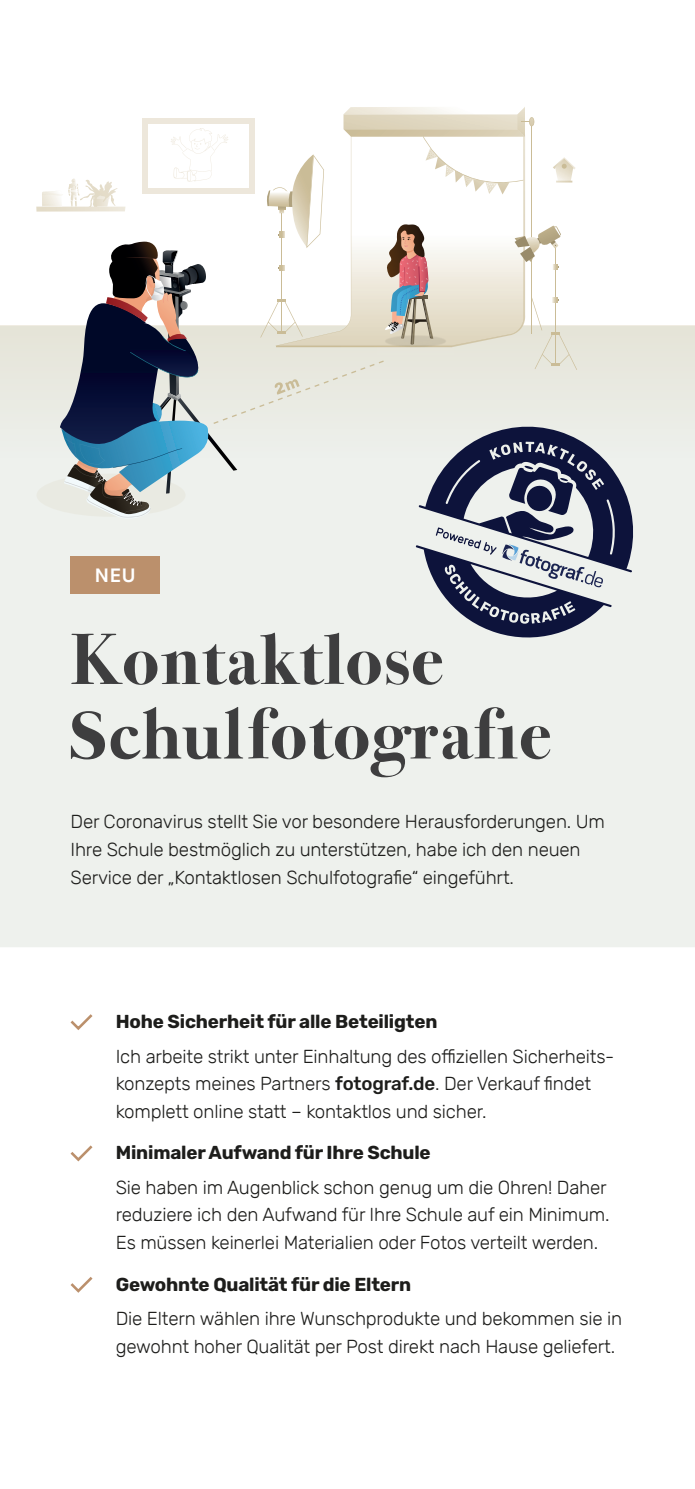
<style>
.page{position:relative;width:695px;height:1489px;background:#fff}
.page>*{position:absolute;margin:0;border:0;box-sizing:border-box;transform-origin:0 0}
.t1{font:700 20.75px "Karla";color:#fff}
.t2{font:300 18.75px/27.5px "Rubik";letter-spacing:-.01em;color:#1d1d1b}
.t3{font:700 18.75px "Rubik";letter-spacing:-.01em;color:#1d1d1b}
.s1{font-weight:500}
</style>
<div class="page">
<svg style="left:70px;top:1014px;width:23px;height:16px"></svg>
<svg style="left:70px;top:1145px;width:23px;height:17px"></svg>
<svg style="left:70px;top:1277px;width:23px;height:16px"></svg>
<hr style="left:0;top:931px;width:1px;height:557px;background:#d6ddd4">
<div style="left:0;top:530px;width:694px;height:417px;background:#eef1ed"></div>
<div style="left:0;top:326px;width:694px;height:204px;background:linear-gradient(to bottom,#e6e5d9,#f0f4f2)"></div>
<svg style="left:36px;top:107px;width:609px;height:577px"></svg>
<svg style="left:71px;top:707px;width:479px;height:70px;background:#c1c3c1"></svg>
<p class="t1" style="left:94px;top:563px;width:43px">NEU</p>
<p class="t2" style="left:70px;top:808px;width:536px">Der Coronavirus stellt Sie vor besondere Herausforderungen. Um<br>Ihre Schule bestmöglich zu unterstützen, habe ich den neuen<br>Service der „Kontaktlosen Schulfotografie“ eingeführt.</p>
<p class="t3" style="left:116px;top:1010px;width:323px">Hohe Sicherheit für alle Beteiligten</p>
<p class="t2" style="left:116px;top:1042px;width:500px">Ich arbeite strikt unter Einhaltung des offiziellen Sicherheits&shy;konzepts meines Partners <span class="s1">fotograf.de</span>. Der Verkauf findet komplett online statt – kontaktlos und sicher.</p>
<p class="t3" style="left:116px;top:1141px;width:316px">Minimaler Aufwand für Ihre Schule</p>
<p class="t2" style="left:116px;top:1173px;width:495px">Sie haben im Augenblick schon genug um die Ohren! Daher reduziere ich den Aufwand für Ihre Schule auf ein Minimum.<br>Es müssen keinerlei Materialien oder Fotos verteilt werden.</p>
<p class="t3" style="left:116px;top:1272px;width:297px">Gewohnte Qualität für die Eltern</p>
<p class="t2" style="left:116px;top:1305px;width:508px">Die Eltern wählen ihre Wunschprodukte und bekommen sie in gewohnt hoher Qualität per Post direkt nach Hause geliefert.</p>
</div>
